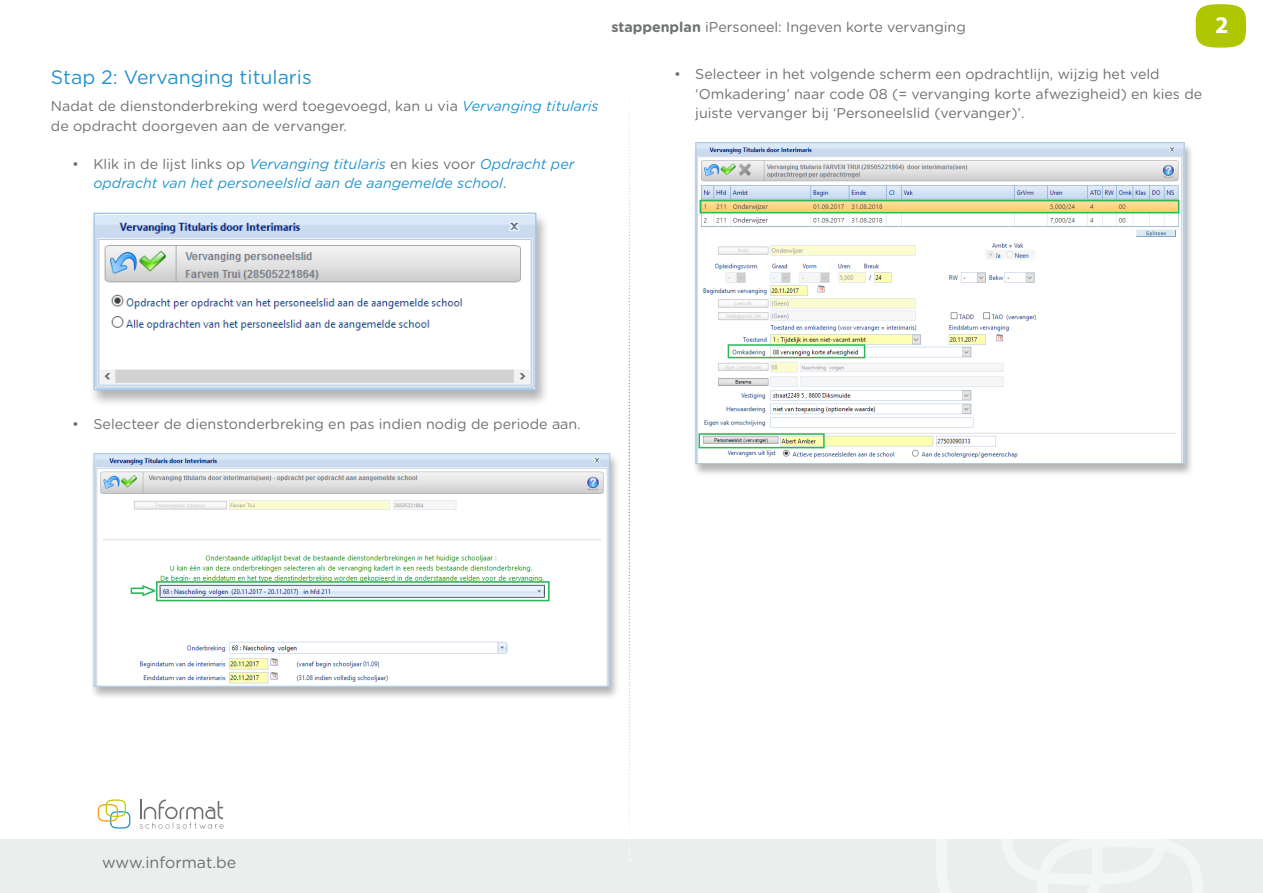
<style>
.page{position:relative;width:1263px;height:893px;background:#fff}
.page>*{position:absolute;margin:0;border:0;box-sizing:border-box;transform-origin:0 0}
.t1{font:700 24px "Myriad Pro";color:#fff}
.t2{font:19.5px "Gotham Rounded";color:#2494ce}
.t3{font:15.9px "Gotham Rounded";color:#6e7171}
.t4{font:14.25px/19.2px "Gotham Rounded";color:#6e7171}
.t5{font:italic 14.25px/19.2px "Gotham Rounded";color:#2494ce}
.s1{font-weight:700}
.s2{font-style:italic;color:#2494ce}
.s3{font-style:normal;color:#6e7171}
</style>
<div class="page">
<div style="left:0;top:839px;width:1263px;height:54px;background:#eceeee"></div>
<svg style="left:140px;top:799px;width:84px;height:30px"></svg>
<svg style="left:98px;top:799px;width:32px;height:30px"></svg>
<svg style="left:1196px;top:4px;width:50px;height:44px;background:#b7cd1c"></svg>
<svg style="left:629px;top:109px;width:1px;height:752px"></svg>
<div style="left:89px;top:212px;width:461px;height:196px;background:#000;opacity:.3"></div>
<img style="left:96px;top:216px;width:437px;height:171px">
<div style="left:93px;top:213px;width:443px;height:177px;border:2px solid #a9c8e7"></div>
<div style="left:90px;top:453px;width:531px;height:247px;background:#000;opacity:.3"></div>
<img style="left:95px;top:455px;width:513px;height:230px">
<div style="left:93px;top:453px;width:517px;height:234px;border:1px solid #a9c8e7"></div>
<div style="left:692px;top:142px;width:502px;height:335px;background:#000;opacity:.3"></div>
<img style="left:697px;top:144px;width:485px;height:318px">
<div style="left:695px;top:142px;width:489px;height:322px;border:1px solid #a9c8e7"></div>
<p class="t4" style="left:611px;top:17px;width:356px"><span class="s1">stappenplan</span> iPersoneel: Ingeven korte vervanging</p>
<h2 class="t2" style="left:51px;top:63px;width:262px">Stap 2: Vervanging titularis</h2>
<p class="t4" style="left:51px;top:96px;width:549px">Nadat de dienstonderbreking werd toegevoegd, kan u via <span class="s2">Vervanging titularis </span>de opdracht doorgeven aan de vervanger.</p>
<p class="t5" style="left:93px;top:154px;width:482px;text-indent:-21px"><span class="s3">• Klik in de lijst links op</span> Vervanging titularis <span class="s3">en kies voor</span> Opdracht per opdracht van het personeelslid aan de aangemelde school<span class="s3">.</span></p>
<p class="t4" style="left:695px;top:64px;width:508px;text-indent:-21px">• Selecteer in het volgende scherm een opdrachtlijn, wijzig het veld ‘Omkadering’ naar code 08 (= vervanging korte afwezigheid) en kies de juiste vervanger bij ‘Personeelslid (vervanger)’.</p>
<h1 class="t1" style="left:1215px;top:10px;width:15px">2</h1>
<p class="t4" style="left:72px;top:413px;width:510px">• Selecteer de dienstonderbreking en pas indien nodig de periode aan.</p>
<p class="t3" style="left:102px;top:852px;width:136px">www.informat.be</p>
</div>
